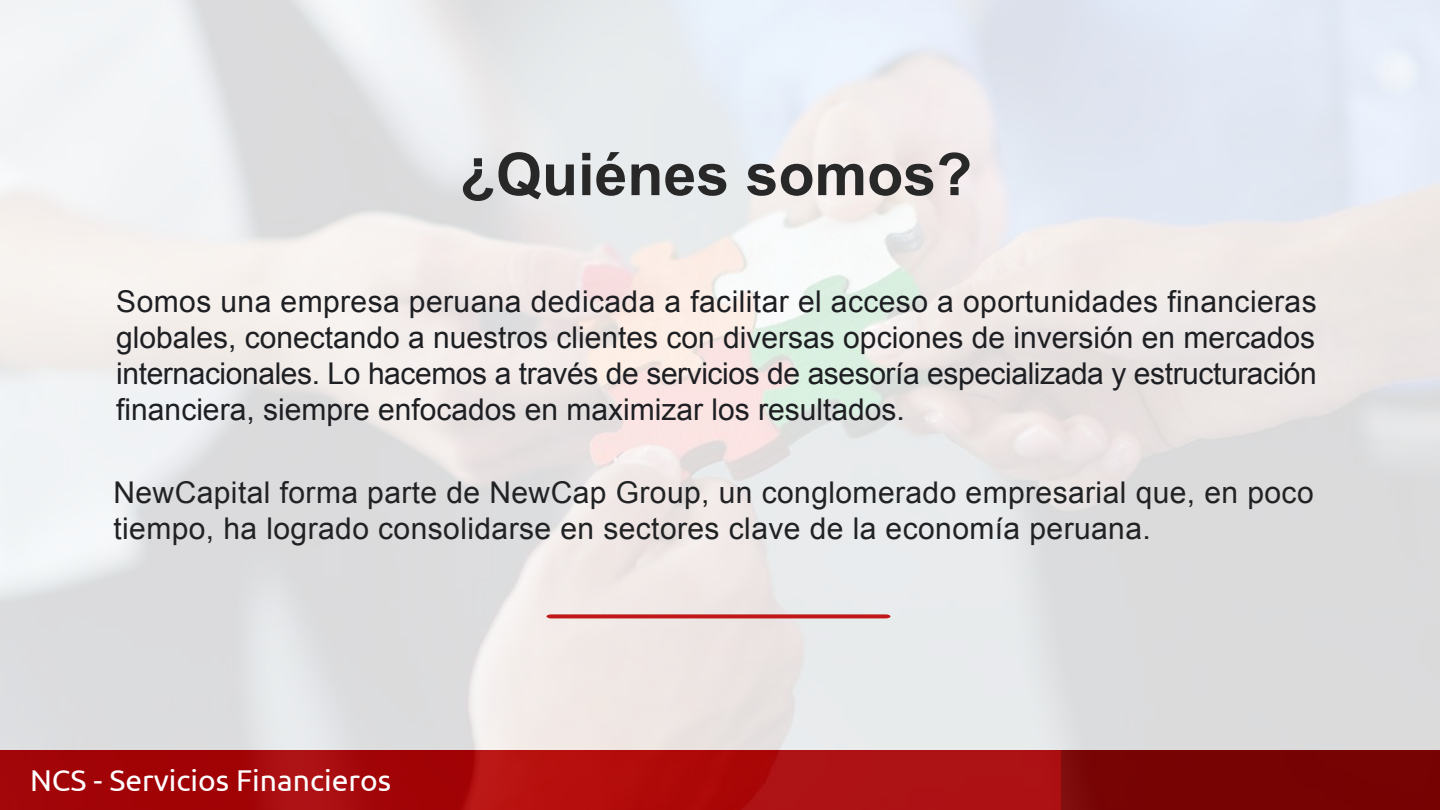
<style>
.page{position:relative;width:1440px;height:810px;background:#fff}
.page>*{position:absolute;margin:0;border:0;box-sizing:border-box;transform-origin:0 0}
.t1{font:700 59.1px "Arial";color:#282828}
.t2{font:30px/36px "Arial";color:#1e1f23;text-align:justify}
.t3{font:30px/36px "Arial";letter-spacing:.015em;color:#212224}
.t4{font:30px "Ubuntu";color:#fff}
</style>
<div class="page">
<img style="left:0;top:0;width:1440px;height:810px">
<svg style="left:546px;top:614px;width:344px;height:4px"></svg>
<h1 class="t1" style="left:496px;top:135px;width:478px">Quiénes somos?</h1>
<h1 class="t1" style="left:496px;top:218px;width:38px;rotate:-180deg">?</h1>
<p class="t2" style="left:116px;top:284px;width:1202px">Somos una empresa peruana dedicada a facilitar el acceso a oportunidades financieras globales, conectando a nuestros clientes con diversas opciones de inversión en mercados internacionales. Lo hacemos a través de servicios de asesoría especializada y estructuración financiera, siempre enfocados en maximizar los resultados.</p>
<p class="t3" style="left:113px;top:474px;width:1202px">NewCapital forma parte de NewCap Group, un conglomerado empresarial que, en poco tiempo, ha logrado consolidarse en sectores clave de la economía peruana.</p>
<p class="t4" style="left:30px;top:762px;width:363px">NCS - Servicios Financieros</p>
</div>
